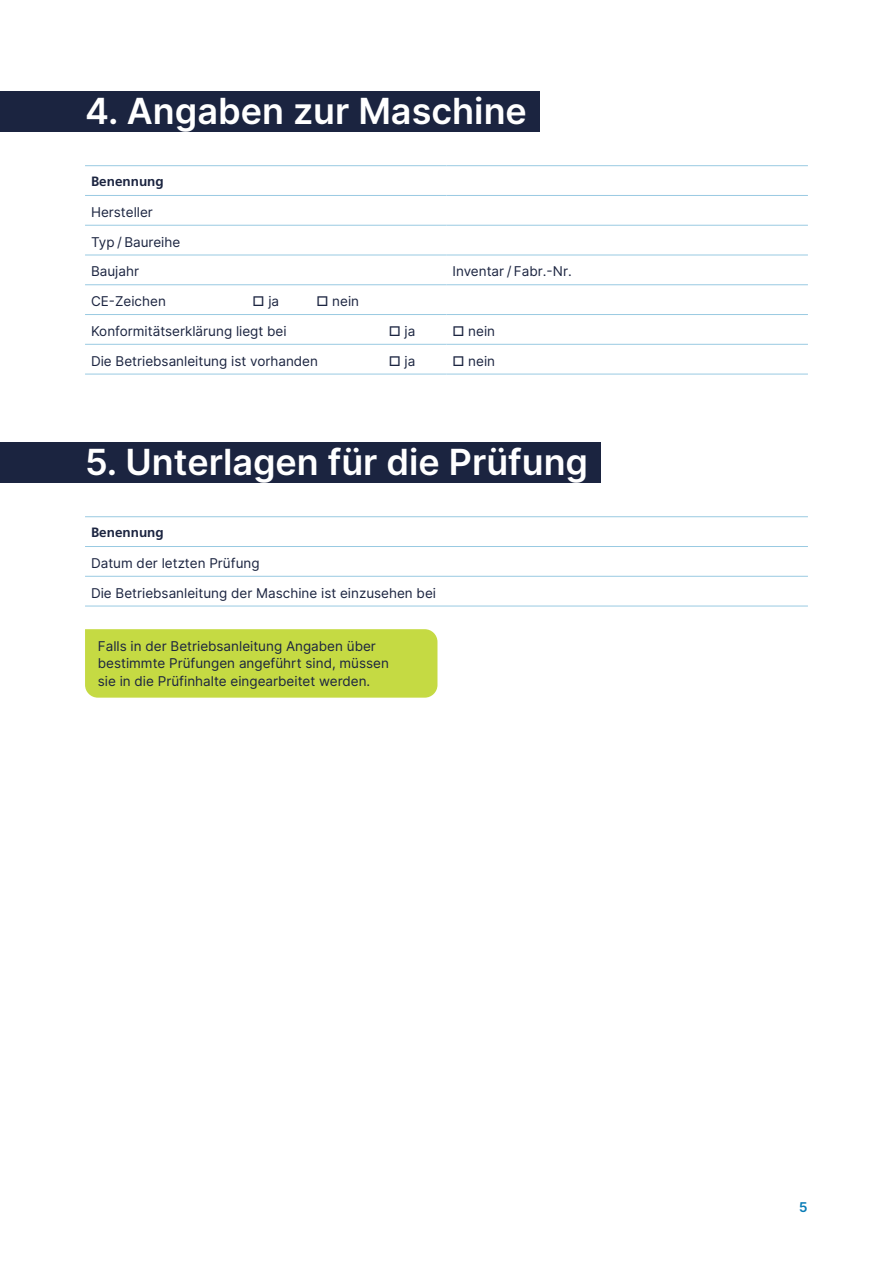
<style>
.page{position:relative;width:893px;height:1263px;background:#fff}
.page>*{position:absolute;margin:0;border:0;box-sizing:border-box;transform-origin:0 0}
.t1{font:600 36px "Inter";color:#fff}
.Tabelle_Inhalt{font:13.5px "Inter";color:#1b2440}
.Wichtig_Hinweis_Box{font:13.5px/17.5px "Inter";color:#1b2440}
.Tabelle_Inhalt-2{font:700 13.5px "Frutiger LT Std";color:#1b2440}
.t2{font:600 13.5px "Inter";color:#077bb6}
</style>
<div class="page">
<div style="left:0;top:91px;width:540px;height:40px;background:#1b2440"></div>
<div style="left:0;top:442px;width:601px;height:40px;background:#1b2440"></div>
<hr style="left:85px;top:165px;width:361px;height:1px;background:#99cae2">
<hr style="left:446px;top:165px;width:362px;height:1px;background:#99cae2">
<hr style="left:85px;top:195px;width:361px;height:1px;background:#99cae2">
<hr style="left:446px;top:195px;width:362px;height:1px;background:#99cae2">
<hr style="left:85px;top:225px;width:361px;height:1px;background:#99cae2">
<hr style="left:446px;top:225px;width:362px;height:1px;background:#99cae2">
<hr style="left:85px;top:255px;width:361px;height:1px;background:#99cae2">
<hr style="left:446px;top:255px;width:362px;height:1px;background:#99cae2">
<hr style="left:85px;top:284px;width:361px;height:1px;background:#99cae2">
<hr style="left:446px;top:284px;width:362px;height:1px;background:#99cae2">
<hr style="left:85px;top:314px;width:361px;height:1px;background:#99cae2">
<hr style="left:446px;top:314px;width:362px;height:1px;background:#99cae2">
<hr style="left:85px;top:344px;width:361px;height:1px;background:#99cae2">
<hr style="left:446px;top:344px;width:362px;height:1px;background:#99cae2">
<hr style="left:85px;top:374px;width:361px;height:1px;background:#99cae2">
<hr style="left:446px;top:374px;width:362px;height:1px;background:#99cae2">
<hr style="left:85px;top:516px;width:723px;height:1px;background:#99cae2">
<hr style="left:85px;top:546px;width:723px;height:1px;background:#99cae2">
<hr style="left:85px;top:576px;width:723px;height:1px;background:#99cae2">
<hr style="left:85px;top:606px;width:723px;height:1px;background:#99cae2">
<div style="left:85px;top:629px;width:352px;height:69px;background:#c5da43"></div>
<h1 class="t1" style="left:85px;top:84px;width:443px">4. Angaben zur Maschine</h1>
<p class="Tabelle_Inhalt-2" style="left:91px;top:173px;width:74px">Benennung</p>
<p class="Tabelle_Inhalt" style="left:91px;top:202px;width:63px">Hersteller</p>
<p class="Tabelle_Inhalt" style="left:91px;top:232px;width:91px">Typ / Baureihe</p>
<p class="Tabelle_Inhalt" style="left:91px;top:262px;width:50px">Baujahr</p>
<p class="Tabelle_Inhalt" style="left:452px;top:262px;width:121px">Inventar / Fabr.-Nr.</p>
<p class="Tabelle_Inhalt" style="left:91px;top:291px;width:76px">CE-Zeichen</p>
<p class="Tabelle_Inhalt" style="left:253px;top:291px;width:28px">□ ja</p>
<p class="Tabelle_Inhalt" style="left:316px;top:291px;width:44px">□ nein</p>
<p class="Tabelle_Inhalt" style="left:91px;top:321px;width:197px">Konformitätserklärung liegt bei</p>
<p class="Tabelle_Inhalt" style="left:389px;top:321px;width:28px">□ ja</p>
<p class="Tabelle_Inhalt" style="left:452px;top:321px;width:44px">□ nein</p>
<p class="Tabelle_Inhalt" style="left:91px;top:351px;width:229px">Die Betriebsanleitung ist vorhanden</p>
<p class="Tabelle_Inhalt" style="left:389px;top:351px;width:28px">□ ja</p>
<p class="Tabelle_Inhalt" style="left:452px;top:351px;width:44px">□ nein</p>
<h1 class="t1" style="left:85px;top:435px;width:505px">5. Unterlagen für die Prüfung</h1>
<p class="Tabelle_Inhalt-2" style="left:91px;top:524px;width:74px">Benennung</p>
<p class="Tabelle_Inhalt" style="left:91px;top:553px;width:170px">Datum der letzten Prüfung</p>
<p class="Tabelle_Inhalt" style="left:91px;top:583px;width:347px">Die Betriebsanleitung der Maschine ist einzusehen bei</p>
<p class="Wichtig_Hinweis_Box" style="left:98px;top:637px;width:293px">Falls in der Betriebsanleitung Angaben über bestimmte Prüfungen angeführt sind, müssen sie in die Prüfinhalte eingearbeitet werden.</p>
<p class="t2" style="left:799px;top:1197px;width:11px">5</p>
</div>
